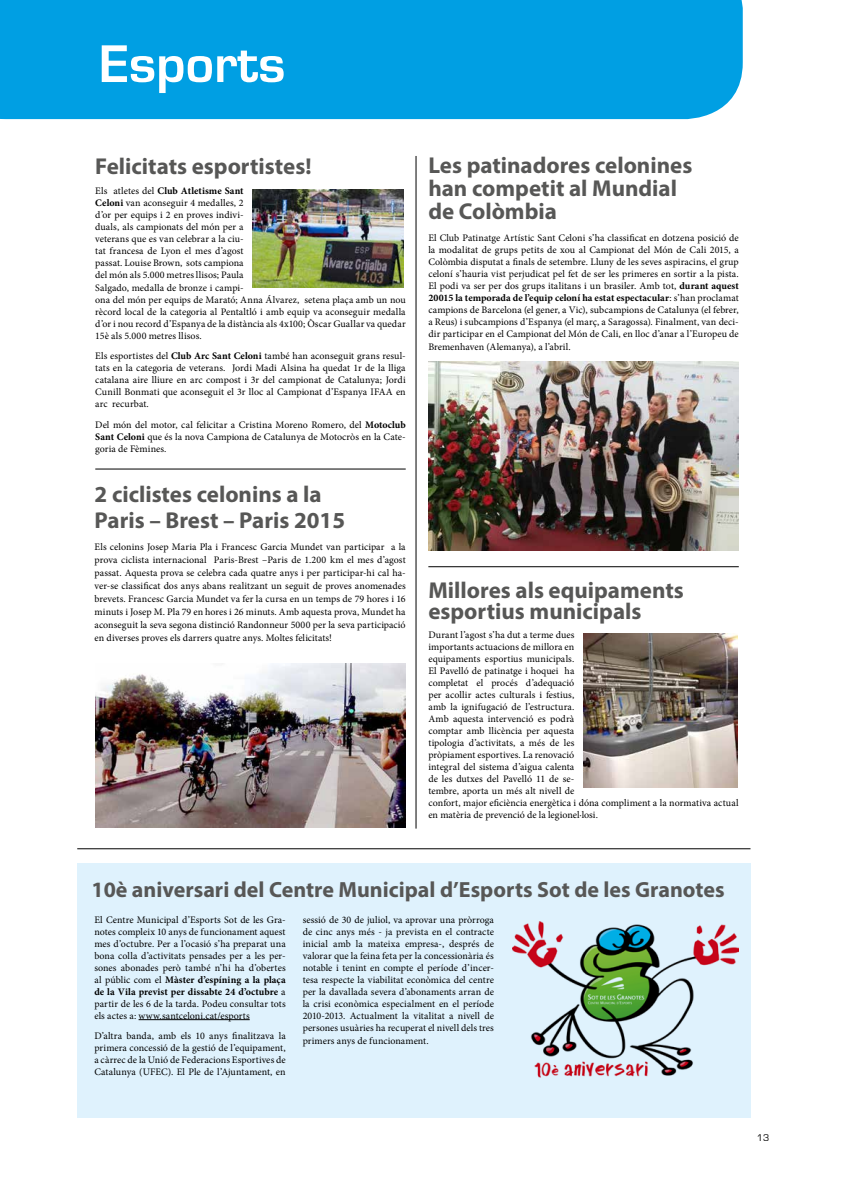
<style>
.page{position:relative;width:842px;height:1191px;background:#fff}
.page>*{position:absolute;margin:0;border:0;box-sizing:border-box;transform-origin:0 0}
.t1{font:700 55px "Eurostile";color:#fff}
.t2{font:700 23px/23px "Myriad Pro";color:#575756}
.t3{font:700 22px "Myriad Pro";color:#575756}
.t4{font:10px/12px "Minion Pro";letter-spacing:.005em;color:#000;text-align:justify}
.t5{font:10px "Eurostile";color:#000}
.s1{font-weight:700}
</style>
<div class="page">
<div style="left:77px;top:863px;width:673px;height:254px;background:#dff2fd"></div>
<hr style="left:428px;top:566px;width:311px;height:1px;background:#000">
<hr style="left:95px;top:469px;width:311px;height:1px;background:#000">
<hr style="left:416px;top:156px;width:1px;height:672px;background:#000">
<hr style="left:77px;top:848px;width:673px;height:1px;background:#000">
<div style="left:1px;top:0;width:742px;height:119px;background:#009fe3"></div>
<svg style="left:0;top:0;width:1px;height:119px"></svg>
<hr style="left:139px;top:1019px;width:111px;height:1px;background:#000">
<img style="left:428px;top:361px;width:311px;height:189px">
<img style="left:513px;top:921px;width:226px;height:161px">
<img style="left:95px;top:663px;width:311px;height:164px">
<img style="left:252px;top:190px;width:151px;height:97px">
<img style="left:584px;top:634px;width:153px;height:153px">
<h1 class="t1" style="left:99px;top:34px;width:188px">Esports</h1>
<h2 class="t2" style="left:95px;top:154px;width:218px">Felicitats esportistes!</h2>
<p class="t4" style="left:95px;top:185px;width:312px;text-align:left">Els atletes del <span class="s1">Club Atletisme Sant<br>Celoni</span> van aconseguir 4 medalles, 2<br>d’or per equips i 2 en proves indivi-<br>duals, als campionats del món per a<br>veterans que es van celebrar a la ciu-<br>tat francesa de Lyon el mes d’agost<br>passat. Louise Brown, sots campiona<br>del món als 5.000 metres llisos; Paula<br>Salgado, medalla de bronze i campi-<br>ona del món per equips de Marató; Anna Álvarez, setena plaça amb un nou rècord local de la categoria al Pentaltló i amb equip va aconseguir medalla d’or i nou record d’Espanya de la distància als 4x100; Òscar Guallar va quedar 15è als 5.000 metres llisos.</p>
<p class="t4" style="left:95px;top:350px;width:312px">Els esportistes del <span class="s1">Club Arc Sant Celoni</span> també han aconseguit grans resul&shy;tats en la categoria de veterans. Jordi Madi Alsina ha quedat 1r de la lliga catalana aire lliure en arc compost i 3r del campionat de Catalunya; Jordi Cunill Bonmati que aconseguit el 3r lloc al Campionat d’Espanya IFAA en arc recurbat.</p>
<p class="t4" style="left:95px;top:418px;width:312px">Del món del motor, cal felicitar a Cristina Moreno Romero, del <span class="s1">Motoclub Sant Celoni</span> que és la nova Campiona de Catalunya de Motocròs en la Cate&shy;goria de Fèmines.</p>
<h2 class="t2" style="left:95px;top:480px;width:252px;line-height:26px">2 ciclistes celonins a la<br>Paris – Brest – Paris 2015</h2>
<p class="t4" style="left:95px;top:540px;width:313px;line-height:13px">Els celonins Josep Maria Pla i Francesc Garcia Mundet van participar a la prova ciclista internacional Paris-Brest –Paris de 1.200 km el mes d’agost passat. Aquesta prova se celebra cada quatre anys i per participar-hi cal ha&shy;ver-se classificat dos anys abans realitzant un seguit de proves anomenades brevets. Francesc Garcia Mundet va fer la cursa en un temps de 79 hores i 16 minuts i Josep M. Pla 79 en hores i 26 minuts. Amb aquesta prova, Mundet ha aconseguit la seva segona distinció Randonneur 5000 per la seva participació en diverses proves els darrers quatre anys. Moltes felicitats!</p>
<h2 class="t2" style="left:428px;top:153px;width:265px">Les patinadores celonines han competit al Mundial de Colòmbia</h2>
<p class="t4" style="left:428px;top:232px;width:312px">El Club Patinatge Artístic Sant Celoni s’ha classificat en dotzena posició de la modalitat de grups petits de xou al Campionat del Món de Cali 2015, a Colòmbia disputat a finals de setembre. Lluny de les seves aspiracins, el grup celoní s’hauria vist perjudicat pel fet de ser les primeres en sortir a la pista.<br>El podi va ser per dos grups italitans i un brasiler. Amb tot, <span class="s1">durant aquest 20015 la temporada de l’equip celoní ha estat espectacular</span>: s’han proclamat campions de Barcelona (el gener, a Vic), subcampions de Catalunya (el febrer, a Reus) i subcampions d’Espanya (el març, a Saragossa). Finalment, van deci&shy;dir participar en el Campionat del Món de Cali, en lloc d’anar a l’Europeu de</p>
<p class="t4" style="left:428px;top:341px;width:144px">Bremenhaven (Alemanya), a l’abril.</p>
<h2 class="t2" style="left:428px;top:579px;width:257px;line-height:21px">Millores als equipaments esportius municipals</h2>
<p class="t4" style="left:428px;top:628px;width:312px;text-align:left">Durant l’agost s’ha dut a terme dues<br>importants actuacions de millora en<br>equipaments esportius municipals.<br>El Pavelló de patinatge i hoquei ha<br>completat el procés d’adequació<br>per acollir actes culturals i festius,<br>amb la ignifugació de l’estructura.<br>Amb aquesta intervenció es podrà<br>comptar amb llicència per aquesta<br>tipologia d’activitats, a més de les<br>pròpiament esportives. La renovació<br>integral del sistema d’aigua calenta<br>de les dutxes del Pavelló 11 de se-<br>tembre, aporta un més alt nivell de<br>confort, major eficiència energètica i dóna compliment a la normativa actual en matèria de prevenció de la legionel·losi.</p>
<h3 class="t3" style="left:91px;top:875px;width:635px">10è aniversari del Centre Municipal d’Esports Sot de les Granotes</h3>
<p class="t4" style="left:94px;top:913px;width:193px">El Centre Municipal d’Esports Sot de les Gra&shy;notes compleix 10 anys de funcionament aquest mes d’octubre. Per a l’ocasió s’ha preparat una bona colla d’activitats pensades per a les per&shy;sones abonades però també n’hi ha d’obertes al públic com el <span class="s1">Màster d’espíning a la plaça de la Vila previst per dissabte 24 d’octubre</span> a partir de les 6 de la tarda. Podeu consultar tots els actes a: www.santceloni.cat/esports</p>
<p class="t4" style="left:94px;top:1030px;width:193px">D’altra banda, amb els 10 anys finalitzava la primera concessió de la gestió de l’equipament, a càrrec de la Unió de Federacions Esportives de Catalunya (UFEC). El Ple de l’Ajuntament, en</p>
<p class="t4" style="left:303px;top:913px;width:193px">sessió de 30 de juliol, va aprovar una pròrroga de cinc anys més - ja prevista en el contracte inicial amb la mateixa empresa-, després de valorar que la feina feta per la concessionària és notable i tenint en compte el període d’incer&shy;tesa respecte la viabilitat econòmica del centre per la davallada severa d’abonaments arran de la crisi econòmica especialment en el període 2010-2013. Actualment la vitalitat a nivell de persones usuàries ha recuperat el nivell dels tres</p>
<p class="t4" style="left:303px;top:1034px;width:128px">primers anys de funcionament.</p>
<p class="t5" style="left:757px;top:1132px;width:14px">13</p>
</div>
